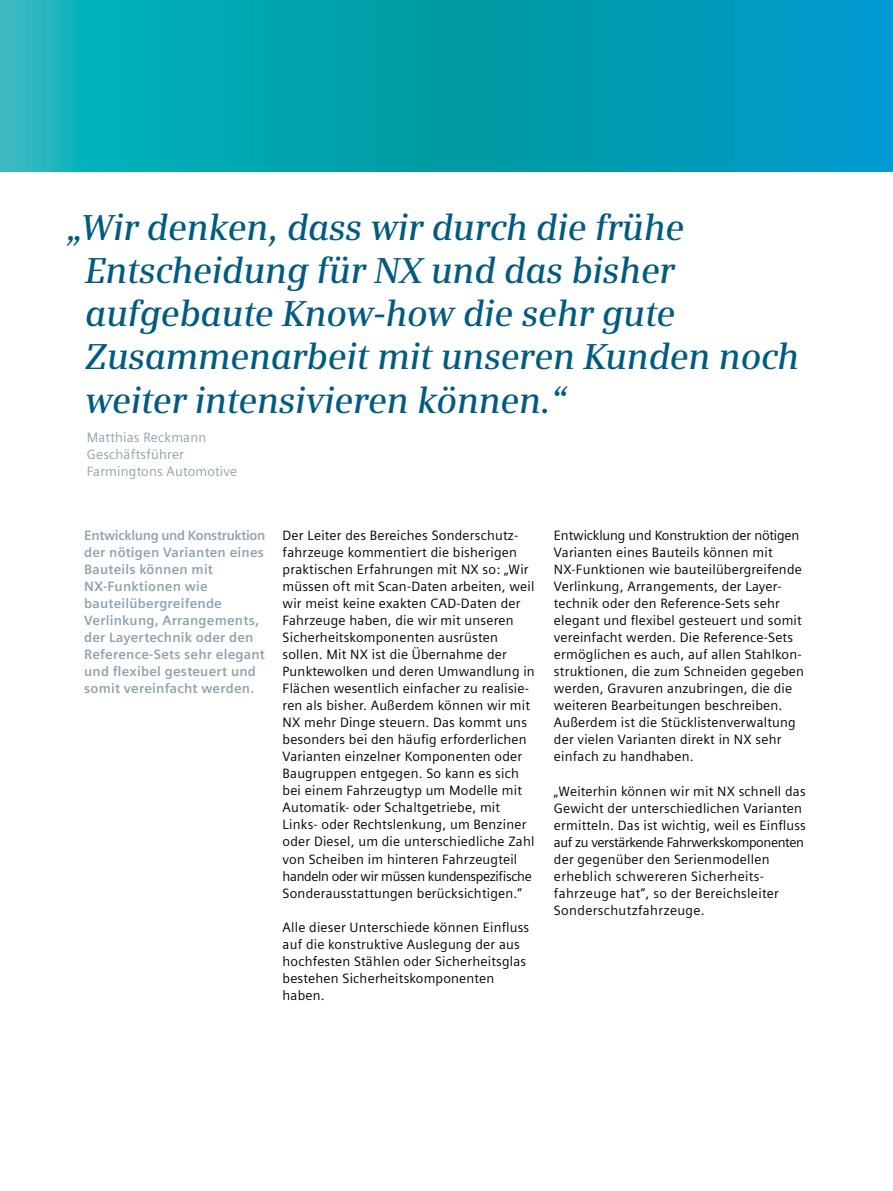
<style>
.page{position:relative;width:893px;height:1191px;background:#fff}
.page>*{position:absolute;margin:0;border:0;box-sizing:border-box;transform-origin:0 0}
.t1{font:italic 600 36px/43.2px "Siemens Serif";letter-spacing:-.01em;color:#005b81}
.t2{font:13.5px/17px "Siemens Sans Global";letter-spacing:.015em;color:#000}
.t3{font:700 13.5px/17px "Siemens Sans Global";letter-spacing:.015em;color:#8ca3af}
.t4{font:13.5px/17px "Siemens Sans Global";letter-spacing:.015em;color:#8ca3af}
</style>
<div class="page">
<svg style="left:0;top:0;width:893px;height:172px;background:#04a2b4"></svg>
<h1 class="t1" style="left:85px;top:205px;width:716px;text-indent:-18px">„Wir denken, dass wir durch die frühe Entscheidung für NX und das bisher aufgebaute Know-how die sehr gute Zusammenarbeit mit unseren Kunden noch weiter intensivieren können.“</h1>
<p class="t4" style="left:87px;top:430px;width:152px">Matthias Reckmann<br>Geschäftsführer<br>Farmingtons Automotive</p>
<p class="t3" style="left:84px;top:527px;width:183px">Entwicklung und Konstruktion der nötigen Varianten eines<br>Bauteils können mit<br>NX-Funktionen wie bauteilübergreifende<br>Verlinkung, Arrangements, der Layertechnik oder den<br>Reference-Sets sehr elegant und flexibel gesteuert und somit vereinfacht werden.</p>
<p class="t2" style="left:283px;top:527px;width:254px">Der Leiter des Bereiches Sonderschutz&shy;fahrzeuge kommentiert die bisherigen praktischen Erfahrungen mit NX so: „Wir müssen oft mit Scan-Daten arbeiten, weil wir meist keine exakten CAD-Daten der Fahrzeuge haben, die wir mit unseren Sicherheitskomponenten ausrüsten sollen. Mit NX ist die Übernahme der Punktewolken und deren Umwandlung in Flächen wesentlich einfacher zu realisie&shy;ren als bisher. Außerdem können wir mit NX mehr Dinge steuern. Das kommt uns besonders bei den häufig erforderlichen Varianten einzelner Komponenten oder Baugruppen entgegen. So kann es sich bei einem Fahrzeugtyp um Modelle mit Automatik- oder Schaltgetriebe, mit Links- oder Rechtslenkung, um Benziner oder Diesel, um die unterschiedliche Zahl von Scheiben im hinteren Fahrzeugteil handeln oder wir müssen kundenspezifische Sonderausstattungen berücksichtigen.“</p>
<p class="t2" style="left:283px;top:919px;width:248px">Alle dieser Unterschiede können Einfluss auf die konstruktive Auslegung der aus hochfesten Stählen oder Sicherheitsglas bestehen Sicherheitskomponenten haben.</p>
<p class="t2" style="left:554px;top:527px;width:251px">Entwicklung und Konstruktion der nötigen Varianten eines Bauteils können mit NX-Funktionen wie bauteilübergreifende Verlinkung, Arrangements, der Layer&shy;technik oder den Reference-Sets sehr elegant und flexibel gesteuert und somit vereinfacht werden. Die Reference-Sets ermöglichen es auch, auf allen Stahlkon&shy;struktionen, die zum Schneiden gegeben werden, Gravuren anzubringen, die die weiteren Bearbeitungen beschreiben.<br>Außerdem ist die Stücklistenverwaltung der vielen Varianten direkt in NX sehr einfach zu handhaben.</p>
<p class="t2" style="left:554px;top:783px;width:253px">„Weiterhin können wir mit NX schnell das Gewicht der unterschiedlichen Varianten ermitteln. Das ist wichtig, weil es Einfluss auf zu verstärkende Fahrwerkskomponenten der gegenüber den Serienmodellen erheblich schwereren Sicherheits&shy;fahrzeuge hat“, so der Bereichsleiter Sonderschutzfahrzeuge.</p>
</div>
